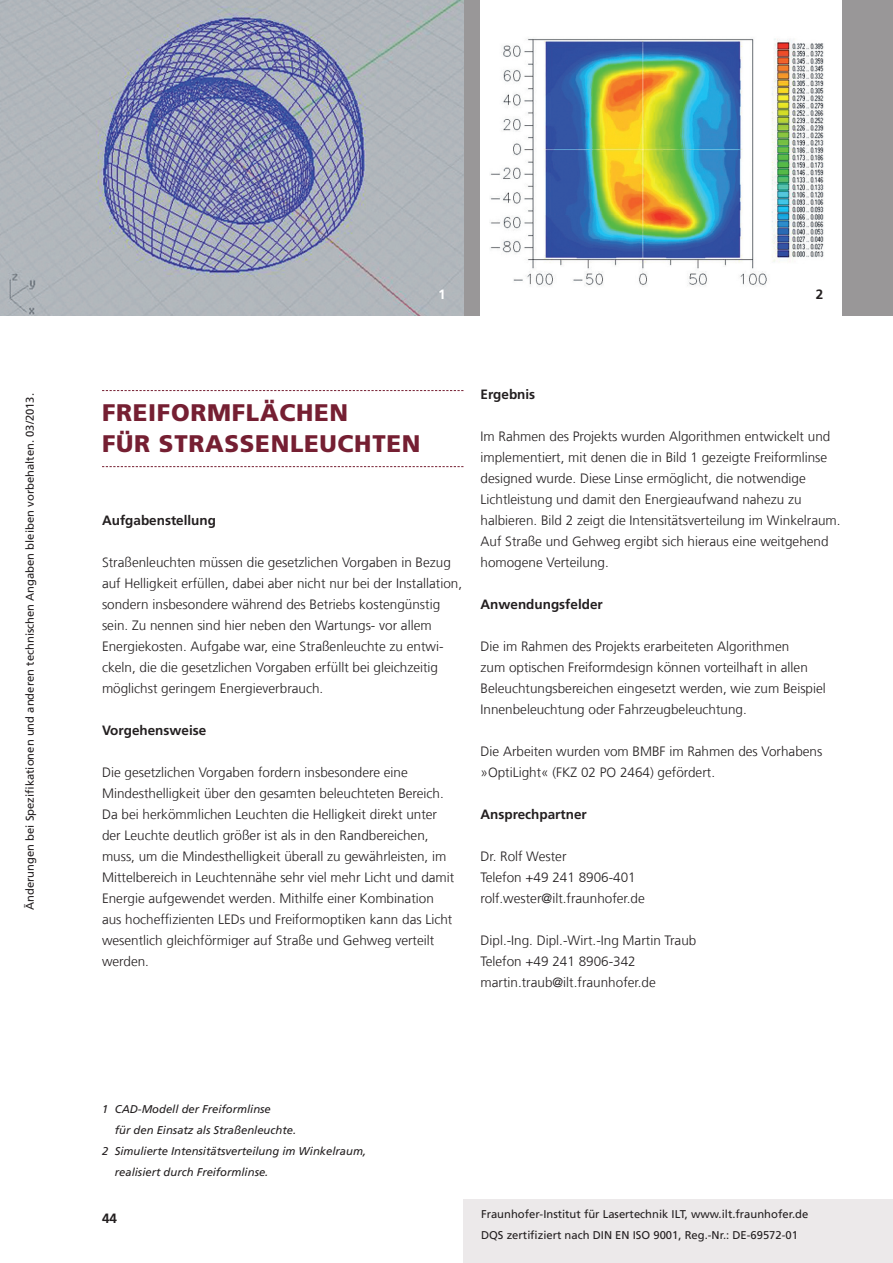
<style>
.page{position:relative;width:893px;height:1263px;background:#fff}
.page>*{position:absolute;margin:0;border:0;box-sizing:border-box;transform-origin:0 0}
.t1{font:900 24px/31.5px "Frutiger LT Com";letter-spacing:.03em;color:#751f32}
.t2{font:300 13.5px/21px "Frutiger LT Com";color:#231f20}
.t3{font:700 13.5px "Frutiger LT Com";color:#231f20}
.t4{font:700 13.5px "Frutiger LT Com";color:#fff}
.t5{font:11.25px/21px "Frutiger LT Com";color:#231f20}
.t6{font:italic 11.25px "Frutiger LT Com";color:#231f20}
</style>
<div class="page">
<div style="left:463px;top:1199px;width:430px;height:64px;background:#ece9ea"></div>
<div style="left:0;top:0;width:893px;height:315px;background:#999798"></div>
<div style="left:480px;top:0;width:362px;height:315px;background:#fff"></div>
<img style="left:489px;top:38px;width:335px;height:249px">
<svg style="left:102px;top:390px;width:361px;height:1px"></svg>
<svg style="left:102px;top:466px;width:361px;height:1px"></svg>
<img style="left:0;top:0;width:463px;height:315px">
<p class="t5" style="left:20px;top:910px;width:518px;rotate:-90deg">Änderungen bei Spezifikationen und anderen technischen Angaben bleiben vorbehalten. 03/2013.</p>
<p class="t4" style="left:438px;top:286px;width:9px">1</p>
<p class="t3" style="left:816px;top:286px;width:9px">2</p>
<h1 class="t1" style="left:102px;top:397px;width:212px">FREI FORMFLÄCHEN<br>FÜR STRASSEN</h1>
<h1 class="t1" style="left:290px;top:428px;width:81px">LEUCHTEN</h1>
<p class="t3" style="left:102px;top:512px;width:116px">Aufgabenstellung</p>
<p class="t2" style="left:102px;top:552px;width:362px">Straßenleuchten müssen die gesetzlichen Vorgaben in Bezug auf Helligkeit erfüllen, dabei aber nicht nur bei der Installation, sondern insbesondere während des Betriebs kostengünstig sein. Zu nennen sind hier neben den Wartungs- vor allem Energiekosten. Aufgabe war, eine Straßenleuchte zu entwi&shy;ckeln, die die gesetzlichen Vorgaben erfüllt bei gleichzeitig möglichst geringem Energieverbrauch.</p>
<p class="t3" style="left:102px;top:722px;width:106px">Vorgehensweise</p>
<p class="t2" style="left:102px;top:762px;width:354px">Die gesetzlichen Vorgaben fordern insbesondere eine Mindesthelligkeit über den gesamten beleuchteten Bereich.<br>Da bei herkömmlichen Leuchten die Helligkeit direkt unter der Leuchte deutlich größer ist als in den Randbereichen, muss, um die Mindesthelligkeit überall zu gewährleisten, im Mittelbereich in Leuchtennähe sehr viel mehr Licht und damit Energie aufgewendet werden. Mithilfe einer Kombination aus hocheffizienten LEDs und Freiformoptiken kann das Licht wesentlich gleichförmiger auf Straße und Gehweg verteilt werden.</p>
<p class="t3" style="left:480px;top:386px;width:56px">Ergebnis</p>
<p class="t2" style="left:480px;top:426px;width:362px">Im Rahmen des Projekts wurden Algorithmen entwickelt und implementiert, mit denen die in Bild 1 gezeigte Freiformlinse designed wurde. Diese Linse ermöglicht, die notwendige Lichtleistung und damit den Energieaufwand nahezu zu halbieren. Bild 2 zeigt die Intensitätsverteilung im Winkelraum.<br>Auf Straße und Gehweg ergibt sich hieraus eine weitgehend homogene Verteilung.</p>
<p class="t3" style="left:480px;top:597px;width:124px">Anwendungsfelder</p>
<p class="t2" style="left:480px;top:636px;width:347px">Die im Rahmen des Projekts erarbeiteten Algorithmen<br>zum optischen Freiformdesign können vorteilhaft in allen Beleuchtungsbereichen eingesetzt werden, wie zum Beispiel Innenbeleuchtung oder Fahrzeugbeleuchtung.</p>
<p class="t2" style="left:480px;top:741px;width:343px">Die Arbeiten wurden vom BMBF im Rahmen des Vorhabens »OptiLight« (FKZ 02 PO 2464) gefördert.</p>
<p class="t3" style="left:480px;top:807px;width:108px">Ansprechpartner</p>
<p class="t2" style="left:480px;top:846px;width:166px">Dr. Rolf Wester<br>Telefon +49 241 8906-401 rolf.wester@ilt.fraunhofer.de</p>
<p class="t2" style="left:480px;top:930px;width:217px">Dipl.-Ing. Dipl.-Wirt.-Ing Martin Traub<br>Telefon +49 241 8906-342 martin.traub@ilt.fraunhofer.de</p>
<p class="t6" style="left:102px;top:1103px;width:170px">1 CAD-Modell der Freiformlinse</p>
<p class="t6" style="left:115px;top:1124px;width:183px">für den Einsatz als Straßenleuchte.</p>
<p class="t6" style="left:102px;top:1145px;width:266px">2 Simulierte Intensitätsverteilung im Winkelraum,</p>
<p class="t6" style="left:115px;top:1166px;width:155px">realisiert durch Freiformlinse.</p>
<p class="t3" style="left:102px;top:1210px;width:17px">44</p>
<p class="t5" style="left:481px;top:1204px;width:329px">Fraunhofer-Institut für Lasertechnik ILT, www.ilt.fraunhofer.de<br>DQS zertifiziert nach DIN EN ISO 9001, Reg.-Nr.: DE-69572-01</p>
</div>
